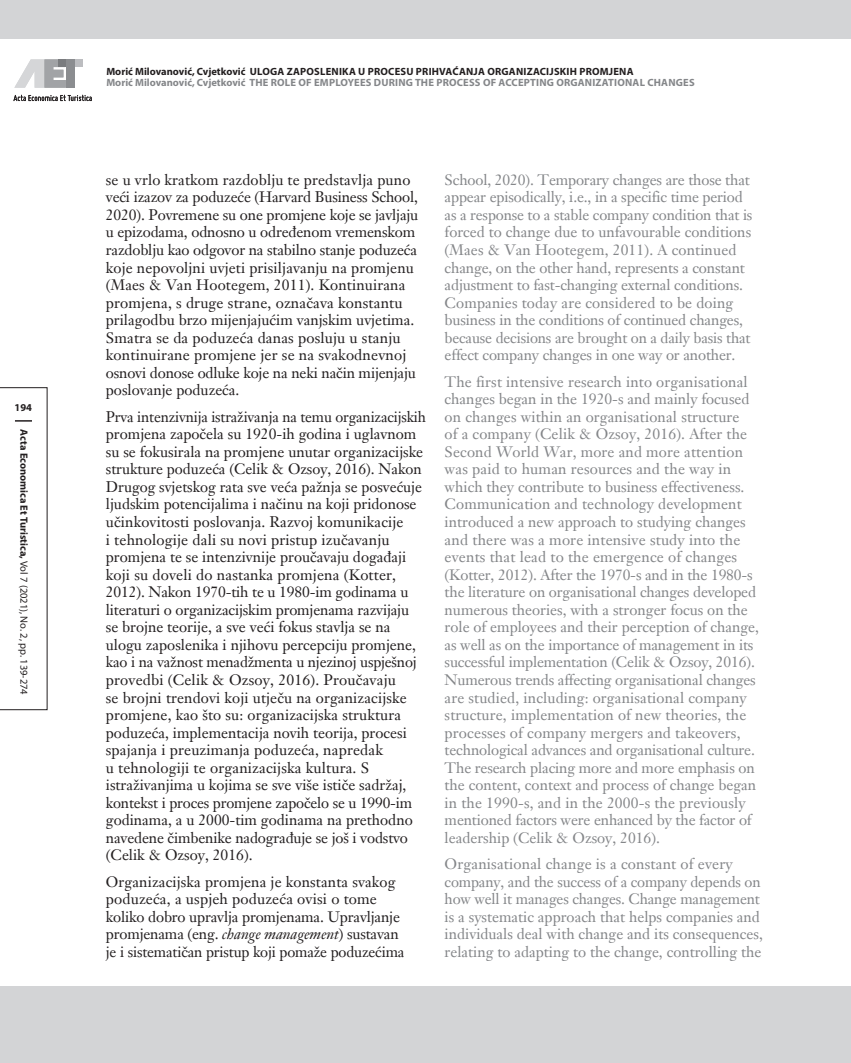
<style>
.page{position:relative;width:851px;height:1063px;background:#fff}
.page>*{position:absolute;margin:0;border:0;box-sizing:border-box;transform-origin:0 0}
.t1{font:15px/17.5px "Janson HR";color:#848689}
.t2{font:15px/17.5px "Janson HR";color:#231f20}
.t3{font:700 10.5px "Myriad Pro";letter-spacing:.02em;color:#848689}
.t4{font:700 10.5px "Myriad Pro";letter-spacing:.02em;color:#231f20}
.t5{font:10.5px "Myriad Pro";color:#231f20}
.s1{font-weight:700}
.s2{font-style:italic}
</style>
<div class="page">
<div style="left:0;top:0;width:850px;height:38px;background:#d3d4d6"></div>
<div style="left:0;top:986px;width:850px;height:77px;background:#d3d4d6"></div>
<svg style="left:0;top:387px;width:47px;height:323px"></svg>
<svg style="left:14px;top:59px;width:52px;height:29px"></svg>
<div style="left:66px;top:59px;width:9px;height:29px;background:#8b8d90"></div>
<div style="left:58px;top:59px;width:8px;height:8px;background:#7a7c7f"></div>
<div style="left:75px;top:59px;width:7px;height:8px;background:#bcbdc0"></div>
<svg style="left:14px;top:95px;width:78px;height:6px"></svg>
<p class="t4" style="left:15px;top:401px;width:19px">194</p>
<p class="t5" style="left:31px;top:429px;width:267px;rotate:90deg"><span class="s1">Acta Economica Et Turistica,</span> Vol 7 (2021), No. 2, pp. 139-274</p>
<p class="t4" style="left:106px;top:64px;width:528px">Morić Milovanović, Cvjetković ULOGA ZAPOSLENIKA U PROCESU PRIHVAĆANJA ORGANIZACIJSKIH PROMJENA</p>
<p class="t3" style="left:106px;top:76px;width:589px">Morić Milovanović, Cvjetković THE ROLE OF EMPLOYEES DURING THE PROCESS OF ACCEPTING ORGANIZATIONAL CHANGES</p>
<p class="t2" style="left:106px;top:171px;width:314px">se u vrlo kratkom razdoblju te predstavlja puno veći izazov za poduzeće (Harvard Business School, 2020). Povremene su one promjene koje se javljaju u epizodama, odnosno u određenom vremenskom razdoblju kao odgovor na stabilno stanje poduzeća koje nepovoljni uvjeti prisiljavanju na promjenu (Maes &amp; Van Hootegem, 2011). Kontinuirana promjena, s druge strane, označava konstantu prilagodbu brzo mijenjajućim vanjskim uvjetima.<br>Smatra se da poduzeća danas posluju u stanju kontinuirane promjene jer se na svakodnevnoj osnovi donose odluke koje na neki način mijenjaju poslovanje poduzeća.</p>
<p class="t2" style="left:106px;top:408px;width:321px">Prva intenzivnija istraživanja na temu organizacijskih promjena započela su 1920-ih godina i uglavnom su se fokusirala na promjene unutar organizacijske strukture poduzeća (Celik &amp; Ozsoy, 2016). Nakon Drugog svjetskog rata sve veća pažnja se posvećuje ljudskim potencijalima i načinu na koji pridonose učinkovitosti poslovanja. Razvoj komunikacije<br>i tehnologije dali su novi pristup izučavanju promjena te se intenzivnije proučavaju događaji koji su doveli do nastanka promjena (Kotter, 2012). Nakon 1970-tih te u 1980-im godinama u literaturi o organizacijskim promjenama razvijaju</p>
<p class="t2" style="left:106px;top:618px;width:312px">se brojne teorije, a sve veći fokus stavlja se na ulogu zaposlenika i njihovu percepciju promjene, kao i na važnost menadžmenta u njezinoj uspješnoj provedbi (Celik &amp; Ozsoy, 2016). Proučavaju<br>se brojni trendovi koji utječu na organizacijske promjene, kao što su: organizacijska struktura poduzeća, implementacija novih teorija, procesi spajanja i preuzimanja poduzeća, napredak<br>u tehnologiji te organizacijska kultura. S istraživanjima u kojima se sve više ističe sadržaj, kontekst i proces promjene započelo se u 1990-im godinama, a u 2000-tim godinama na prethodno navedene čimbenike nadograđuje se još i vodstvo (Celik &amp; Ozsoy, 2016).</p>
<p class="t2" style="left:106px;top:873px;width:300px">Organizacijska promjena je konstanta svakog poduzeća, a uspjeh poduzeća ovisi o tome koliko dobro upravlja promjenama. Upravljanje promjenama (eng. <span class="s2">change management</span>) sustavan je i sistematičan pristup koji pomaže poduzećima</p>
<p class="t1" style="left:444px;top:171px;width:309px">School, 2020). Temporary changes are those that appear episodically, i.e., in a specific time period as a response to a stable company condition that is forced to change due to unfavourable conditions (Maes &amp; Van Hootegem, 2011). A continued change, on the other hand, represents a constant adjustment to fast-changing external conditions.<br>Companies today are considered to be doing business in the conditions of continued changes, because decisions are brought on a daily basis that effect company changes in one way or another.</p>
<p class="t1" style="left:444px;top:373px;width:316px">The first intensive research into organisational changes began in the 1920-s and mainly focused on changes within an organisational structure<br>of a company (Celik &amp; Ozsoy, 2016). After the Second World War, more and more attention was paid to human resources and the way in which they contribute to business effectiveness.<br>Communication and technology development introduced a new approach to studying changes and there was a more intensive study into the events that lead to the emergence of changes (Kotter, 2012). After the 1970-s and in the 1980-s the literature on organisational changes developed numerous theories, with a stronger focus on the role of employees and their perception of change, as well as on the importance of management in its successful implementation (Celik &amp; Ozsoy, 2016).<br>Numerous trends affecting organisational changes are studied, including: organisational company structure, implementation of new theories, the processes of company mergers and takeovers, technological advances and organisational culture.<br>The research placing more and more emphasis on the content, context and process of change began in the 1990-s, and in the 2000-s the previously mentioned factors were enhanced by the factor of leadership (Celik &amp; Ozsoy, 2016).</p>
<p class="t1" style="left:444px;top:855px;width:320px">Organisational change is a constant of every company, and the success of a company depends on how well it manages changes. Change management is a systematic approach that helps companies and individuals deal with change and its consequences, relating to adapting to the change, controlling the</p>
</div>
